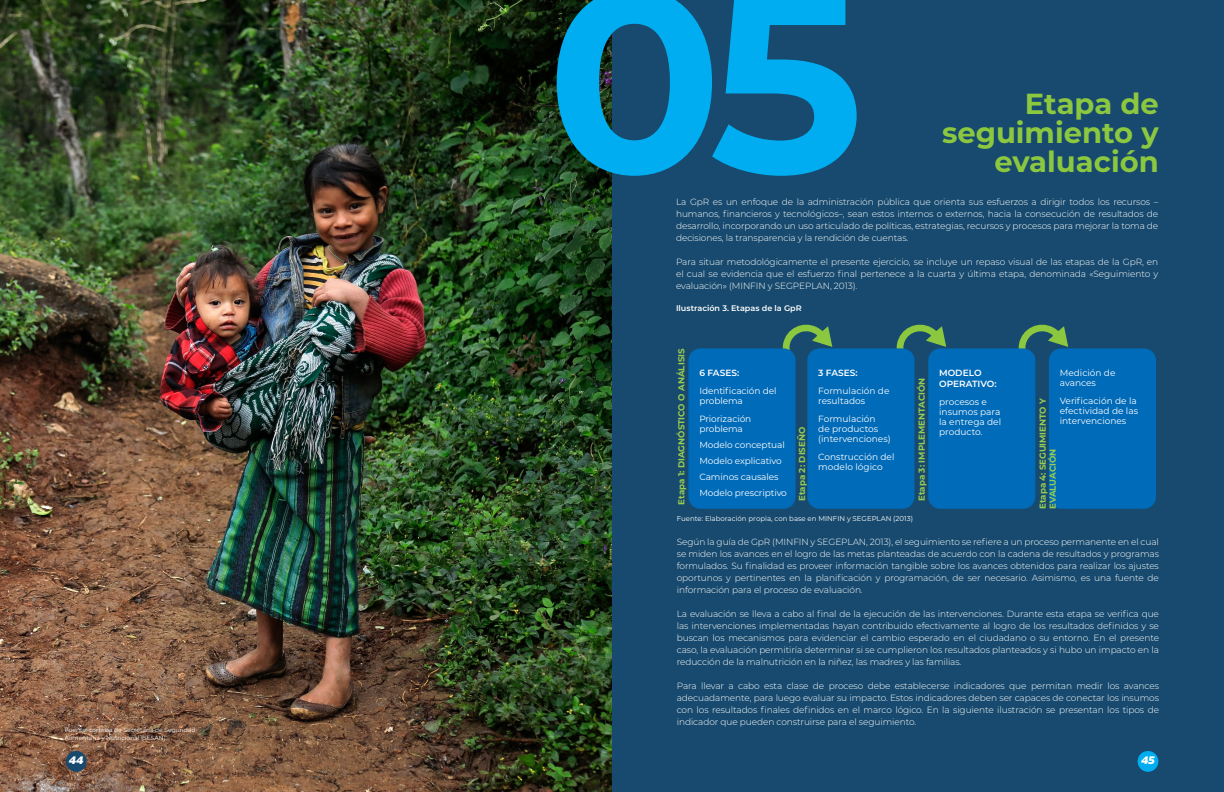
<style>
.page{position:relative;width:1224px;height:792px;background:#fff}
.page>*{position:absolute;margin:0;border:0;box-sizing:border-box;transform-origin:0 0}
.t1{font:700 259px "Montserrat";color:#00adf0}
.t2{font:700 29px/29px "Montserrat";color:#8cc740;text-align:right}
.t3{font:italic 900 10.8px "Amsi Pro";color:#fff}
.t4{font:300 9px/12px "Montserrat";letter-spacing:-.01em;color:#fff;text-align:justify}
.t5{font:9px/10px "Montserrat";color:#fff}
.t6{font:600 9px/11px "Montserrat";color:#fff}
.t7{font:700 8.7px/10px "Montserrat";color:#98cd53}
.t8{font:600 8.1px "Montserrat";color:#fff}
.t9{font:7px "Montserrat";color:#fff}
.t10{font:6px/8px "Montserrat";color:#fff}
</style>
<div class="page">
<img style="left:0;top:0;width:612px;height:792px">
<div style="left:66px;top:751px;width:21px;height:21px;background:#174a6e;border-radius:50%"></div>
<div style="left:612px;top:0;width:612px;height:792px;background:#174a6e"></div>
<svg style="left:896px;top:324px;width:50px;height:24px"></svg>
<svg style="left:1018px;top:324px;width:50px;height:39px"></svg>
<div style="left:807px;top:348px;width:108px;height:161px;background:#006bb8;border-radius:12px"></div>
<div style="left:928px;top:348px;width:107px;height:161px;background:#006bb8;border-radius:12px"></div>
<div style="left:1049px;top:348px;width:107px;height:161px;background:#006bb8;border-radius:12px"></div>
<svg style="left:782px;top:324px;width:50px;height:39px"></svg>
<div style="left:688px;top:348px;width:108px;height:161px;background:#006bb8;border-radius:12px"></div>
<div style="left:1138px;top:751px;width:20px;height:21px;background:#00adf0;border-radius:50%"></div>
<p class="t10" style="left:65px;top:725px;width:132px">Fuente: cortesía de Secretaría de Seguridad<br>Alimentaria y Nutricional (SESAN)</p>
<p class="t3" style="left:69px;top:753px;width:16px">44</p>
<h1 class="t1" style="left:547px;top:-106px;width:319px">05</h1>
<p class="t4" style="left:676px;top:196px;width:484px">La GpR es un enfoque de la administración pública que orienta sus esfuerzos a dirigir todos los recursos – humanos, financieros y tecnológicos–, sean estos internos o externos, hacia la consecución de resultados de desarrollo, incorporando un uso articulado de políticas, estrategias, recursos y procesos para mejorar la toma de decisiones, la transparencia y la rendición de cuentas.</p>
<p class="t4" style="left:676px;top:256px;width:484px">Para situar metodológicamente el presente ejercicio, se incluye un repaso visual de las etapas de la GpR, en el cual se evidencia que el esfuerzo final pertenece a la cuarta y última etapa, denominada «Seguimiento y evaluación» (MINFIN y SEGPEPLAN, 2013).</p>
<h2 class="t2" style="left:942px;top:88px;width:218px">Etapa de seguimiento y evaluación</h2>
<p class="t8" style="left:676px;top:302px;width:127px">Ilustración 3. Etapas de la GpR</p>
<p class="t7" style="left:676px;top:505px;width:158px;rotate:-90deg">Etapa 1: DIAGNÓSTICO O ANÁLISIS</p>
<p class="t6" style="left:699px;top:367px;width:41px">6 FASES:</p>
<p class="t5" style="left:699px;top:386px;width:79px">Identificación del problema</p>
<p class="t5" style="left:699px;top:414px;width:53px">Priorización problema</p>
<p class="t5" style="left:699px;top:437px;width:89px;line-height:16px">Modelo conceptual<br>Modelo explicativo<br>Caminos causales<br>Modelo prescriptivo</p>
<p class="t7" style="left:797px;top:501px;width:76px;rotate:-90deg">Etapa 2: DISEÑO</p>
<p class="t6" style="left:818px;top:367px;width:41px">3 FASES:</p>
<p class="t5" style="left:818px;top:386px;width:73px">Formulación de resultados</p>
<p class="t5" style="left:818px;top:414px;width:74px">Formulación<br>de productos (intervenciones)</p>
<p class="t5" style="left:818px;top:452px;width:78px">Construcción del modelo lógico</p>
<p class="t7" style="left:916px;top:501px;width:125px;rotate:-90deg">Etapa 3: IMPLEMENTACIÓN</p>
<p class="t6" style="left:939px;top:367px;width:59px">MODELO<br>OPERATIVO:</p>
<p class="t5" style="left:939px;top:397px;width:64px">procesos e insumos para la entrega del producto.</p>
<p class="t5" style="left:1060px;top:368px;width:57px">Medición de avances</p>
<p class="t5" style="left:1060px;top:396px;width:80px">Verificación de la efectividad de las intervenciones</p>
<p class="t7" style="left:1037px;top:509px;width:112px;rotate:-90deg">Etapa 4: SEGUIMIENTO Y<br>EVALUACIÓN</p>
<p class="t9" style="left:677px;top:513px;width:238px">Fuente: Elaboración propia, con base en MINFIN y SEGEPLAN (2013)</p>
<p class="t4" style="left:677px;top:536px;width:484px">Según la guía de GpR (MINFIN y SEGEPLAN, 2013), el seguimiento se refiere a un proceso permanente en el cual se miden los avances en el logro de las metas planteadas de acuerdo con la cadena de resultados y programas formulados. Su finalidad es proveer información tangible sobre los avances obtenidos para realizar los ajustes oportunos y pertinentes en la planificación y programación, de ser necesario. Asimismo, es una fuente de información para el proceso de evaluación.</p>
<p class="t4" style="left:677px;top:608px;width:484px">La evaluación se lleva a cabo al final de la ejecución de las intervenciones. Durante esta etapa se verifica que las intervenciones implementadas hayan contribuido efectivamente al logro de los resultados definidos y se buscan los mecanismos para evidenciar el cambio esperado en el ciudadano o su entorno. En el presente caso, la evaluación permitiría determinar si se cumplieron los resultados planteados y si hubo un impacto en la reducción de la malnutrición en la niñez, las madres y las familias.</p>
<p class="t4" style="left:677px;top:680px;width:484px">Para llevar a cabo esta clase de proceso debe establecerse indicadores que permitan medir los avances adecuadamente, para luego evaluar su impacto. Estos indicadores deben ser capaces de conectar los insumos con los resultados finales definidos en el marco lógico. En la siguiente ilustración se presentan los tipos de indicador que pueden construirse para el seguimiento.</p>
<p class="t3" style="left:1141px;top:753px;width:15px">45</p>
</div>
